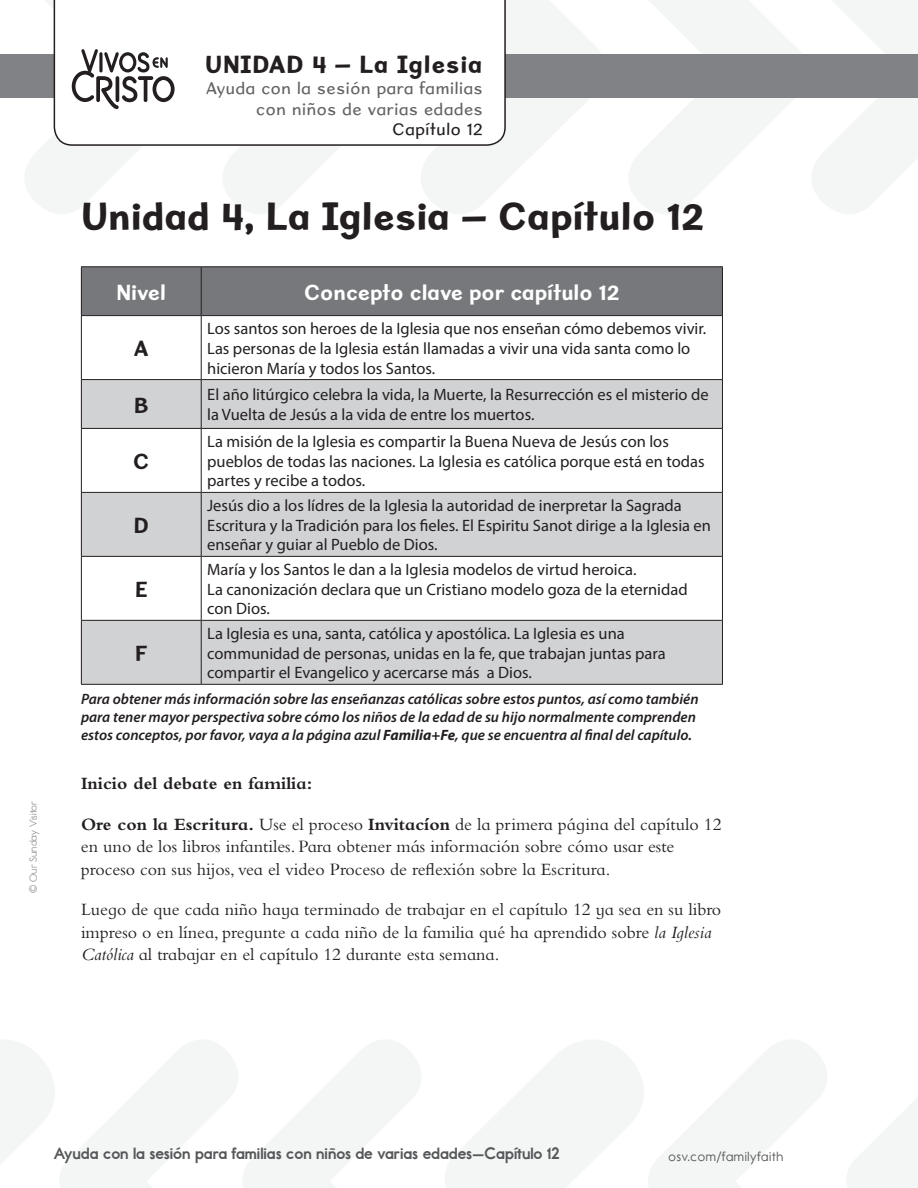
<style>
.page{position:relative;width:918px;height:1188px;background:#fff}
.page>*{position:absolute;margin:0;border:0;box-sizing:border-box;transform-origin:0 0}
.A-head{font:40.5px "Sweater School Xb";color:#231f20}
.t1{font:25.5px "Sweater School Xb";letter-spacing:.03em;color:#231f20}
.t2{font:700 22.5px "Sweater School Rg";color:#fff}
.t3{font:700 22.5px "Sweater School Rg";color:#231f20}
.t4{font:18px/22.5px "Bembo Infant MT Std";color:#231f20}
.t5{font:700 18px "Bembo Infant MT Std";color:#231f20}
.t6{font:17.25px/20.7px "Sweater School Rg";letter-spacing:.04em;color:#636366;text-align:right}
.t7{font:17.25px "Sweater School Rg";letter-spacing:.04em;color:#231f20}
.t8{font:16.5px/19.8px "Myriad Pro";color:#231f20}
.t9{font:16.5px "Report School Hv";color:#57585a}
.t10{font:italic 600 15px/18px "Myriad Pro";color:#231f20}
.t11{font:13.5px "Report School Rg";letter-spacing:.05em;color:#57585a}
.t12{font:10.5px "Report School Rg";color:#97999c}
.s1{font-weight:700}
.s2{font-style:italic}
</style>
<div class="page">
<svg style="left:445px;top:1040px;width:473px;height:148px"></svg>
<svg style="left:0;top:1040px;width:421px;height:148px"></svg>
<svg style="left:629px;top:0;width:289px;height:214px"></svg>
<div style="left:0;top:54px;width:918px;height:44px;background:#808285"></div>
<svg style="left:25px;top:0;width:576px;height:214px"></svg>
<div style="left:82px;top:267px;width:640px;height:48px;background:#76787b"></div>
<svg style="left:82px;top:380px;width:640px;height:304px;fill:#d1d2d4"></svg>
<hr style="left:81px;top:266px;width:120px;height:1px;background:#231f20">
<hr style="left:81px;top:267px;width:1px;height:48px;background:#231f20">
<hr style="left:201px;top:266px;width:522px;height:1px;background:#231f20">
<hr style="left:201px;top:267px;width:1px;height:48px;background:#231f20">
<hr style="left:722px;top:267px;width:1px;height:48px;background:#231f20">
<hr style="left:81px;top:315px;width:120px;height:1px;background:#231f20">
<hr style="left:81px;top:316px;width:1px;height:63px;background:#231f20">
<hr style="left:201px;top:315px;width:522px;height:1px;background:#231f20">
<hr style="left:201px;top:316px;width:1px;height:63px;background:#231f20">
<hr style="left:722px;top:316px;width:1px;height:63px;background:#231f20">
<hr style="left:81px;top:379px;width:120px;height:1px;background:#231f20">
<hr style="left:81px;top:380px;width:1px;height:48px;background:#231f20">
<hr style="left:201px;top:379px;width:522px;height:1px;background:#231f20">
<hr style="left:201px;top:380px;width:1px;height:48px;background:#231f20">
<hr style="left:722px;top:380px;width:1px;height:48px;background:#231f20">
<hr style="left:81px;top:428px;width:120px;height:1px;background:#231f20">
<hr style="left:81px;top:429px;width:1px;height:63px;background:#231f20">
<hr style="left:201px;top:428px;width:522px;height:1px;background:#231f20">
<hr style="left:201px;top:429px;width:1px;height:63px;background:#231f20">
<hr style="left:722px;top:429px;width:1px;height:63px;background:#231f20">
<hr style="left:81px;top:492px;width:120px;height:1px;background:#231f20">
<hr style="left:81px;top:493px;width:1px;height:63px;background:#231f20">
<hr style="left:201px;top:492px;width:522px;height:1px;background:#231f20">
<hr style="left:201px;top:493px;width:1px;height:63px;background:#231f20">
<hr style="left:722px;top:493px;width:1px;height:63px;background:#231f20">
<hr style="left:81px;top:556px;width:120px;height:1px;background:#231f20">
<hr style="left:81px;top:557px;width:1px;height:63px;background:#231f20">
<hr style="left:201px;top:556px;width:522px;height:1px;background:#231f20">
<hr style="left:201px;top:557px;width:1px;height:63px;background:#231f20">
<hr style="left:722px;top:557px;width:1px;height:63px;background:#231f20">
<hr style="left:81px;top:620px;width:120px;height:1px;background:#231f20">
<hr style="left:81px;top:621px;width:1px;height:63px;background:#231f20">
<hr style="left:201px;top:620px;width:522px;height:1px;background:#231f20">
<hr style="left:201px;top:621px;width:1px;height:63px;background:#231f20">
<hr style="left:722px;top:621px;width:1px;height:63px;background:#231f20">
<hr style="left:81px;top:684px;width:120px;height:1px;background:#231f20">
<hr style="left:201px;top:684px;width:522px;height:1px;background:#231f20">
<p class="t12" style="left:27px;top:893px;width:93px;rotate:-90deg">© Our Sunday Visitor</p>
<h2 class="t1" style="left:205px;top:49px;width:279px">UNIDAD 4 – La Iglesia</h2>
<p class="t6" style="left:206px;top:78px;width:278px">Ayuda con la sesión para familias con niños de varias edades</p>
<p class="t7" style="left:392px;top:118px;width:92px">Capítulo 12</p>
<p class="A-head" style="left:81px;top:192px;width:625px">Unidad 4, La Iglesia – Capítulo 12</p>
<p class="t2" style="left:117px;top:278px;width:51px">Nivel</p>
<p class="t2" style="left:304px;top:278px;width:317px">Concepto clave por capítulo 12</p>
<p class="t3" style="left:134px;top:335px;width:16px">A</p>
<p class="t8" style="left:207px;top:318px;width:501px">Los santos son heroes de la Iglesia que nos enseñan cómo debemos vivir.<br>Las personas de la Iglesia están llamadas a vivir una vida santa como lo hicieron María y todos los Santos.</p>
<p class="t3" style="left:134px;top:391px;width:16px">B</p>
<p class="t8" style="left:207px;top:385px;width:503px">El año litúrgico celebra la vida, la Muerte, la Resurrección es el misterio de la Vuelta de Jesús a la vida de entre los muertos.</p>
<p class="t3" style="left:133px;top:447px;width:18px">C</p>
<p class="t8" style="left:207px;top:431px;width:499px">La misión de la Iglesia es compartir la Buena Nueva de Jesús con los pueblos de todas las naciones. La Iglesia es católica porque está en todas partes y recibe a todos.</p>
<p class="t3" style="left:134px;top:511px;width:16px">D</p>
<p class="t3" style="left:135px;top:575px;width:14px">E</p>
<p class="t3" style="left:135px;top:639px;width:14px">F</p>
<p class="t8" style="left:207px;top:495px;width:505px">Jesús dio a los lídres de la Iglesia la autoridad de inerpretar la Sagrada<br>Escritura y la Tradición para los fieles. El Espiritu Sanot dirige a la Iglesia en enseñar y guiar al Pueblo de Dios.</p>
<p class="t8" style="left:207px;top:559px;width:482px">María y los Santos le dan a la Iglesia modelos de virtud heroica.<br>La canonización declara que un Cristiano modelo goza de la eternidad con Dios.</p>
<p class="t8" style="left:207px;top:623px;width:460px">La Iglesia es una, santa, católica y apostólica. La Iglesia es una communidad de personas, unidas en la fe, que trabajan juntas para compartir el Evangelico y acercarse más a Dios.</p>
<p class="t10" style="left:81px;top:690px;width:619px">Para obtener más información sobre las enseñanzas católicas sobre estos puntos, así como también para tener mayor perspectiva sobre cómo los niños de la edad de su hijo normalmente comprenden estos conceptos, por favor, vaya a la página azul <span class="s1">Familia+Fe</span>, que se encuentra al final del capítulo.</p>
<p class="t5" style="left:81px;top:774px;width:233px">Inicio del debate en familia:</p>
<p class="t4" style="left:81px;top:813px;width:642px"><span class="s1">Ore con la Escritura.</span> Use el proceso <span class="s1">Invitacíon</span> de la primera página del capítulo 12 en uno de los libros infantiles. Para obtener más información sobre cómo usar este proceso con sus hijos, vea el video Proceso de reflexión sobre la Escritura.</p>
<p class="t4" style="left:81px;top:898px;width:642px">Luego de que cada niño haya terminado de trabajar en el capítulo 12 ya sea en su libro impreso o en línea, pregunte a cada niño de la familia qué ha aprendido sobre <span class="s2">la Iglesia<br>Católica</span> al trabajar en el capítulo 12 durante esta semana.</p>
<p class="t9" style="left:54px;top:1143px;width:507px">Ayuda con la sesión para familias con niños de varias edades—Capítulo 12</p>
<p class="t11" style="left:669px;top:1149px;width:116px">osv.com/familyfaith</p>
</div>
